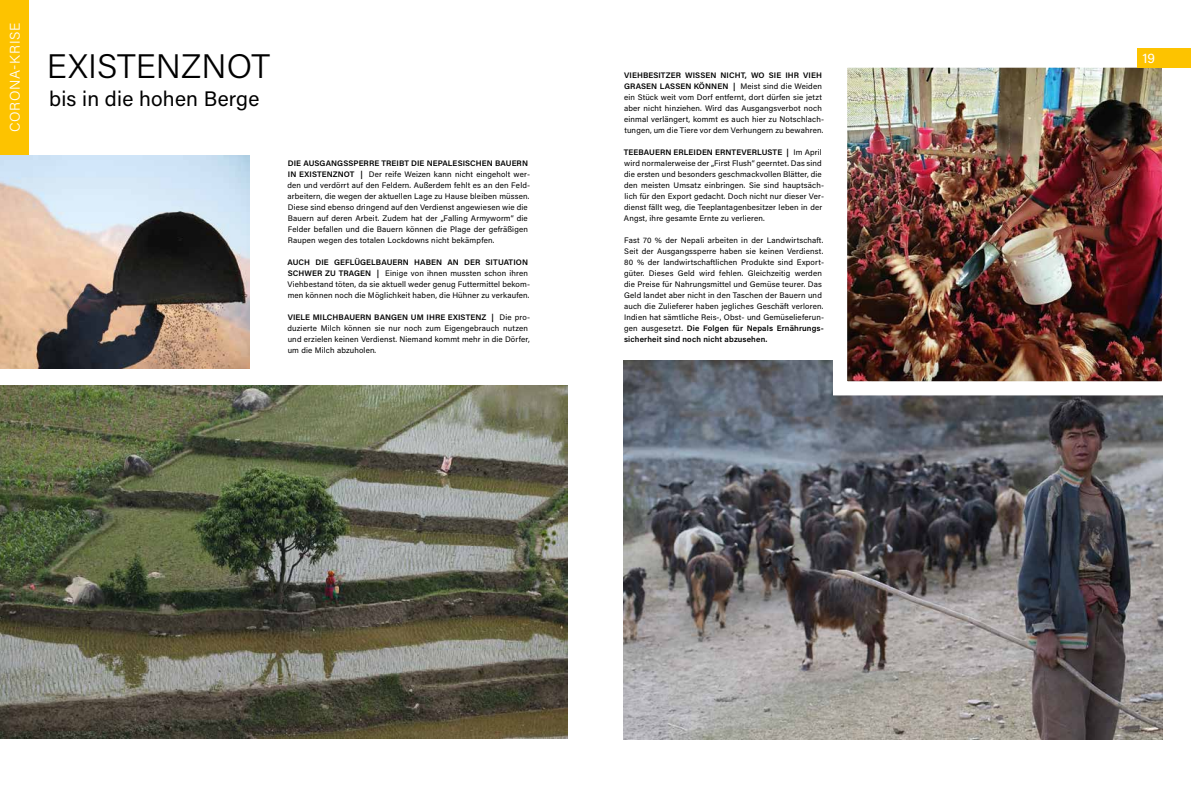
<style>
.page{position:relative;width:1191px;height:794px;background:#fff}
.page>*{position:absolute;margin:0;border:0;box-sizing:border-box;transform-origin:0 0}
.t1{font:300 34px "Acumin Pro";color:#000}
.t2{font:21px "Acumin Pro";letter-spacing:.01em;color:#000}
.t3{font:300 14px "Acumin Pro";letter-spacing:.055em;color:#fff}
.t4{font:14px "Acumin Pro";color:#fff}
.t5{font:8px/11px "Acumin Pro";letter-spacing:.02em;color:#000}
.s1{font-weight:600}
</style>
<div class="page">
<div style="left:0;top:0;width:28px;height:156px;background:#fdc300"></div>
<img style="left:624px;top:360px;width:538px;height:379px">
<img style="left:848px;top:68px;width:313px;height:312px">
<div style="left:1137px;top:48px;width:54px;height:20px;background:#fdc300"></div>
<img style="left:0;top:156px;width:249px;height:213px">
<img style="left:0;top:386px;width:567px;height:352px">
<h3 class="t3" style="left:5px;top:132px;width:111px;rotate:-90deg">CORONA-KRISE</h3>
<h1 class="t1" style="left:47px;top:42px;width:225px">EXISTENZNOT</h1>
<h2 class="t2" style="left:49px;top:84px;width:212px">bis in die hohen Berge</h2>
<p class="t5" style="left:287px;top:157px;width:244px"><span class="s1">DIE AUSGANGSSPERRE TREIBT DIE NEPALESISCHEN BAUERN IN EXISTENZNOT |</span> Der reife Weizen kann nicht eingeholt wer&shy;den und verdörrt auf den Feldern. Außerdem fehlt es an den Feld&shy;arbeitern, die wegen der aktuellen Lage zu Hause bleiben müssen.<br>Diese sind ebenso dringend auf den Verdienst angewiesen wie die Bauern auf deren Arbeit. Zudem hat der „Falling Armyworm“ die Felder befallen und die Bauern können die Plage der gefräßigen Raupen wegen des totalen Lockdowns nicht bekämpfen.</p>
<p class="t5" style="left:287px;top:256px;width:244px"><span class="s1">AUCH DIE GEFLÜGELBAUERN HABEN AN DER SITUATION SCHWER ZU TRAGEN |</span> Einige von ihnen mussten schon ihren Viehbestand töten, da sie aktuell weder genug Futtermittel bekom&shy;men können noch die Möglichkeit haben, die Hühner zu verkaufen.</p>
<p class="t5" style="left:287px;top:311px;width:244px"><span class="s1">VIELE MILCHBAUERN BANGEN UM IHRE EXISTENZ |</span> Die pro&shy;duzierte Milch können sie nur noch zum Eigengebrauch nutzen und erzielen keinen Verdienst. Niemand kommt mehr in die Dörfer, um die Milch abzuholen.</p>
<p class="t5" style="left:624px;top:69px;width:201px"><span class="s1">VIEHBESITZER WISSEN NICHT, WO SIE IHR VIEH GRASEN LASSEN KÖNNEN |</span> Meist sind die Weiden ein Stück weit vom Dorf entfernt, dort dürfen sie jetzt aber nicht hinziehen. Wird das Ausgangsverbot noch einmal verlängert, kommt es auch hier zu Notschlach&shy;tungen, um die Tiere vor dem Verhungern zu bewahren.</p>
<p class="t5" style="left:624px;top:146px;width:202px"><span class="s1">TEEBAUERN ERLEIDEN ERNTEVERLUSTE |</span> Im April wird normalerweise der „First Flush“ geerntet. Das sind die ersten und besonders geschmackvollen Blätter, die den meisten Umsatz einbringen. Sie sind hauptsäch&shy;lich für den Export gedacht. Doch nicht nur dieser Ver&shy;dienst fällt weg, die Teeplantagenbesitzer leben in der Angst, ihre gesamte Ernte zu verlieren.</p>
<p class="t5" style="left:624px;top:234px;width:201px">Fast 70 % der Nepali arbeiten in der Landwirtschaft.<br>Seit der Ausgangssperre haben sie keinen Verdienst.<br>80 % der landwirtschaftlichen Produkte sind Export&shy;güter. Dieses Geld wird fehlen. Gleichzeitig werden die Preise für Nahrungsmittel und Gemüse teurer. Das Geld landet aber nicht in den Taschen der Bauern und auch die Zulieferer haben jegliches Geschäft verloren.<br>Indien hat sämtliche Reis-, Obst- und Gemüselieferun&shy;gen ausgesetzt. <span class="s1">Die Folgen für Nepals Ernährungs&shy;sicherheit sind noch nicht abzusehen.</span></p>
<h3 class="t4" style="left:1142px;top:48px;width:14px">19</h3>
</div>
